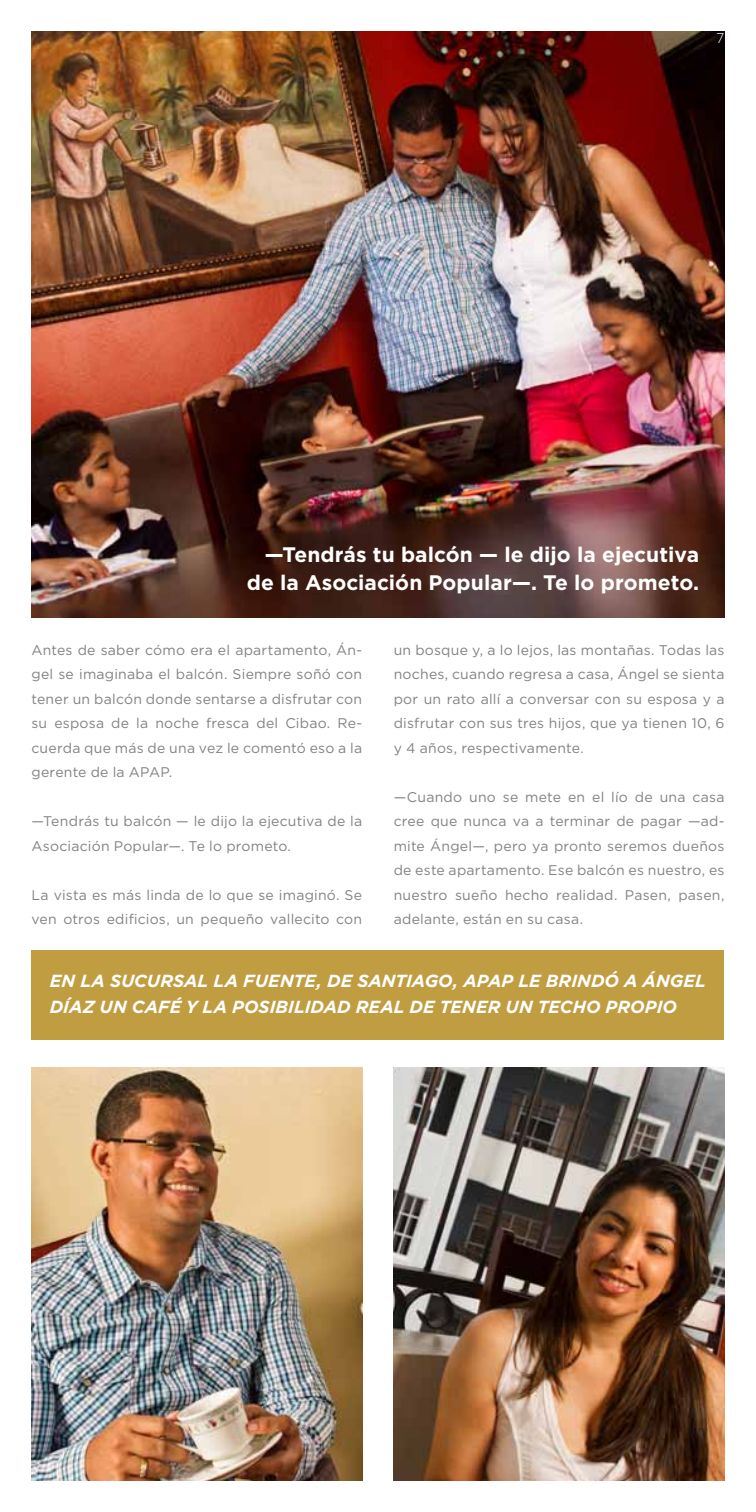
<style>
.page{position:relative;width:756px;height:1512px;background:#fff}
.page>*{position:absolute;margin:0;border:0;box-sizing:border-box;transform-origin:0 0}
.t1{font:700 21px/28px "Gotham";color:#fff;text-align:right}
.t2{font:italic 700 17.5px/26.2px "Gotham";color:#fff}
.t3{font:14px/24.5px "Gotham";letter-spacing:.015em;color:#808285;text-align:justify}
.t4{font:300 14px "Gotham";color:#fff}
</style>
<div class="page">
<img style="left:32px;top:32px;width:692px;height:585px">
<div style="left:32px;top:950px;width:692px;height:90px;background:#c19d42"></div>
<img style="left:32px;top:1067px;width:330px;height:413px">
<img style="left:394px;top:1067px;width:330px;height:413px">
<p class="t4" style="left:716px;top:29px;width:10px">7</p>
<h1 class="t1" style="left:247px;top:541px;width:454px">—Tendrás tu balcón — le dijo la ejecutiva de la Asociación Popular—. Te lo prometo.</h1>
<p class="t3" style="left:32px;top:637px;width:332px">Antes de saber cómo era el apartamento, Án&shy;gel se imaginaba el balcón. Siempre soñó con tener un balcón donde sentarse a disfrutar con su esposa de la noche fresca del Cibao. Re&shy;cuerda que más de una vez le comentó eso a la gerente de la APAP.</p>
<p class="t3" style="left:32px;top:809px;width:332px">—Tendrás tu balcón — le dijo la ejecutiva de la<br>Asociación Popular—. Te lo prometo.</p>
<p class="t3" style="left:32px;top:882px;width:332px">La vista es más linda de lo que se imaginó. Se ven otros edificios, un pequeño vallecito con</p>
<p class="t3" style="left:394px;top:637px;width:332px">un bosque y, a lo lejos, las montañas. Todas las noches, cuando regresa a casa, Ángel se sienta por un rato allí a conversar con su esposa y a disfrutar con sus tres hijos, que ya tienen 10, 6 y 4 años, respectivamente.</p>
<p class="t3" style="left:394px;top:784px;width:332px">—Cuando uno se mete en el lío de una casa cree que nunca va a terminar de pagar —ad&shy;mite Ángel—, pero ya pronto seremos dueños de este apartamento. Ese balcón es nuestro, es nuestro sueño hecho realidad. Pasen, pasen, adelante, están en su casa.</p>
<p class="t2" style="left:50px;top:967px;width:658px">EN LA SUCURSAL LA FUENTE, DE SANTIAGO, APAP LE BRINDÓ A ÁNGEL<br>DÍAZ UN CAFÉ Y LA POSIBILIDAD REAL DE TENER UN TECHO PROPIO</p>
</div>
